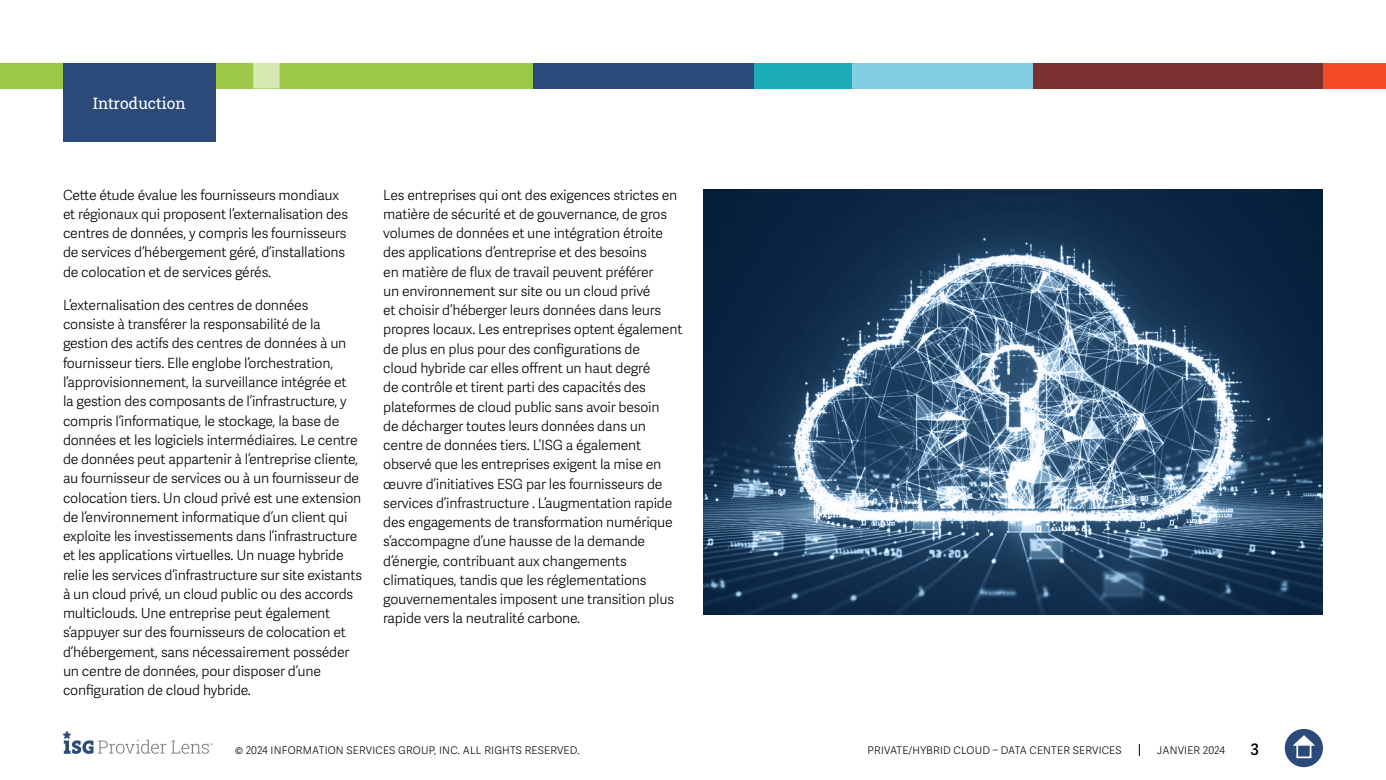
<style>
.page{position:relative;width:1386px;height:780px;background:#fff}
.page>*{position:absolute;margin:0;border:0;box-sizing:border-box;transform-origin:0 0}
.Section_Label_Blue_B{font:15.75px "Roboto Slab ISG P Regular";color:#fff}
.t1{font:600 15.75px "Adelle Sans";color:#000}
.t2{font:300 14px/19.2px "Adelle Sans";letter-spacing:-.015em;color:#000101}
.t3{font:300 10.5px "Adelle Sans";letter-spacing:.02em;color:#000}
</style>
<div class="page">
<svg style="left:704px;top:189px;width:619px;height:425px;background:#385572"></svg>
<svg style="left:1139px;top:744px;width:1px;height:12px"></svg>
<svg style="left:63px;top:731px;width:150px;height:23px"></svg>
<div style="left:1285px;top:729px;width:38px;height:38px;background:#2b4a79;border-radius:50%"></div>
<svg style="left:1293px;top:735px;width:22px;height:10px"></svg>
<div style="left:1296px;top:743px;width:15px;height:15px;border:2px solid #fff"></div>
<div style="left:0;top:63px;width:533px;height:25px;background:#9bc947"></div>
<svg style="left:215px;top:63px;width:65px;height:25px"></svg>
<div style="left:533px;top:63px;width:223px;height:25px;background:#2b4a79"></div>
<div style="left:850px;top:63px;width:184px;height:25px;background:#84cee3"></div>
<div style="left:1323px;top:63px;width:63px;height:25px;background:#f54a26"></div>
<div style="left:1033px;top:63px;width:290px;height:25px;background:#7a302e"></div>
<div style="left:754px;top:63px;width:98px;height:25px;background:#1cabb9"></div>
<div style="left:63px;top:63px;width:152px;height:79px;background:#2b4a79"></div>
<p class="Section_Label_Blue_B" style="left:93px;top:92px;width:94px">Introduction</p>
<p class="t2" style="left:63px;top:185px;width:287px">Cette étude évalue les fournisseurs mondiaux et régionaux qui proposent l’externalisation des centres de données, y compris les fournisseurs de services d’hébergement géré, d’installations de colocation et de services gérés.</p>
<p class="t2" style="left:63px;top:296px;width:301px">L’externalisation des centres de données consiste à transférer la responsabilité de la gestion des actifs des centres de données à un fournisseur tiers. Elle englobe l’orchestration, l’approvisionnement, la surveillance intégrée et<br>la gestion des composants de l’infrastructure, y compris l’informatique, le stockage, la base de données et les logiciels intermédiaires. Le centre de données peut appartenir à l’entreprise cliente, au fournisseur de services ou à un fournisseur de colocation tiers. Un cloud privé est une extension de l’environnement informatique d’un client qui exploite les investissements dans l’infrastructure et les applications virtuelles. Un nuage hybride relie les services d’infrastructure sur site existants à un cloud privé, un cloud public ou des accords multiclouds. Une entreprise peut également s’appuyer sur des fournisseurs de colocation et d’hébergement, sans nécessairement posséder un centre de données, pour disposer d’une configuration de cloud hybride.</p>
<p class="t2" style="left:383px;top:185px;width:301px">Les entreprises qui ont des exigences strictes en matière de sécurité et de gouvernance, de gros volumes de données et une intégration étroite des applications d’entreprise et des besoins<br>en matière de flux de travail peuvent préférer<br>un environnement sur site ou un cloud privé<br>et choisir d’héberger leurs données dans leurs propres locaux. Les entreprises optent également de plus en plus pour des configurations de<br>cloud hybride car elles offrent un haut degré<br>de contrôle et tirent parti des capacités des plateformes de cloud public sans avoir besoin<br>de décharger toutes leurs données dans un centre de données tiers. L’ISG a également observé que les entreprises exigent la mise en œuvre d’initiatives ESG par les fournisseurs de services d’infrastructure . L’augmentation rapide des engagements de transformation numérique s’accompagne d’une hausse de la demande d’énergie, contribuant aux changements climatiques, tandis que les réglementations gouvernementales imposent une transition plus rapide vers la neutralité carbone.</p>
<p class="t3" style="left:235px;top:744px;width:346px">© 2024 INFORMATION SERVICES GROUP, INC. ALL RIGHTS RESERVED.</p>
<p class="t3" style="left:868px;top:744px;width:256px">PRIVATE/HYBRID CLOUD – DATA CENTER SERVICES</p>
<p class="t3" style="left:1157px;top:744px;width:69px">JANVIER 2024</p>
<p class="t1" style="left:1250px;top:740px;width:10px">3</p>
</div>
